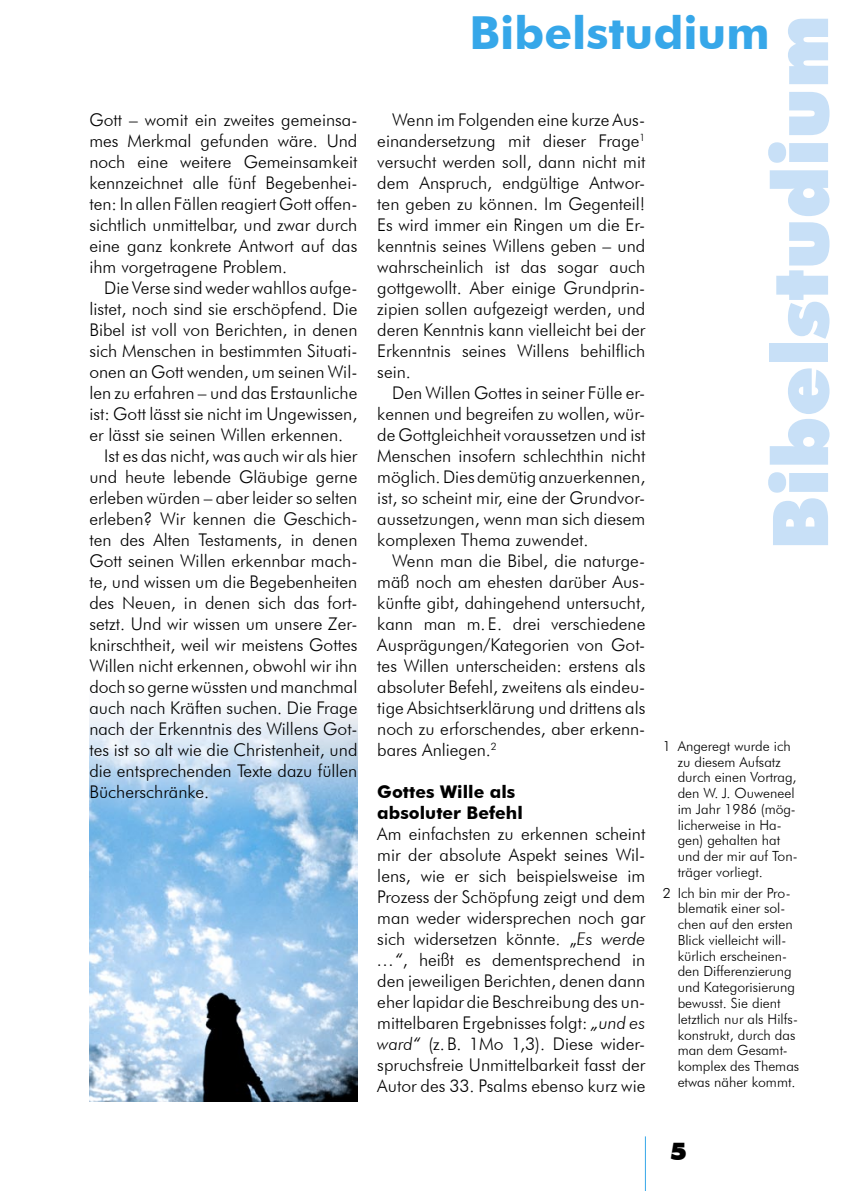
<style>
.page{position:relative;width:844px;height:1191px;background:#fff}
.page>*{position:absolute;margin:0;border:0;box-sizing:border-box;transform-origin:0 0}
.t1{font:900 77px "Futura BT";color:#c8e0f7}
.t2{font:700 45.5px "Futura BT";color:#36a7e9}
.t3{font:900 24.5px "Futura BT";color:#000}
.Fließtext{font:300 17.5px/21px "Futura BT";color:#000;text-align:justify}
.Fließtext_nach_Titel{font:300 17.5px/21px "Futura BT";color:#000;text-align:justify}
.Untertitel{font:700 17.5px/21px "Futura BT";color:#000}
.Fußnote{font:300 14px/15.8px "Futura BT";color:#000}
.s1{font-style:italic}
</style>
<div class="page">
<hr style="left:644px;top:1136px;width:1px;height:55px;background:#36a7e9">
<img style="left:90px;top:705px;width:267px;height:396px">
<p class="Fließtext" style="left:89px;top:109px;width:269px">Gott – womit ein zweites gemeinsa&shy;mes Merkmal gefunden wäre. Und noch eine weitere Gemeinsamkeit kennzeichnet alle fünf Begebenhei&shy;ten: In allen Fällen reagiert Gott offen&shy;sichtlich unmittelbar, und zwar durch eine ganz konkrete Antwort auf das ihm vorgetragene Problem.</p>
<p class="Fließtext" style="left:89px;top:277px;width:269px;text-indent:15px">Die Verse sind weder wahllos aufge&shy;listet, noch sind sie erschöpfend. Die Bibel ist voll von Berichten, in denen sich Menschen in bestimmten Situati&shy;onen an Gott wenden, um seinen Wil&shy;len zu erfahren – und das Erstaunliche ist: Gott lässt sie nicht im Ungewissen, er lässt sie seinen Willen erkennen.</p>
<p class="Fließtext" style="left:89px;top:445px;width:269px;text-indent:15px">Ist es das nicht, was auch wir als hier und heute lebende Gläubige gerne erleben würden – aber leider so selten erleben? Wir kennen die Geschich&shy;ten des Alten Testaments, in denen Gott seinen Willen erkennbar mach&shy;te, und wissen um die Begebenheiten des Neuen, in denen sich das fort&shy;setzt. Und wir wissen um unsere Zer&shy;knirschtheit, weil wir meistens Gottes Willen nicht erkennen, obwohl wir ihn doch so gerne wüssten und manchmal auch nach Kräften suchen. Die Frage nach der Erkenntnis des Willens Got&shy;tes ist so alt wie die Christenheit, und die entsprechenden Texte dazu füllen Bücherschränke.</p>
<h2 class="t2" style="left:469px;top:6px;width:301px">Bibelstudium</h2>
<h1 class="t1" style="left:753px;top:550px;width:537px;rotate:-90deg">Bibelstudium</h1>
<p class="Fließtext" style="left:377px;top:109px;width:269px;text-indent:15px">Wenn im Folgenden eine kurze Aus&shy;einandersetzung mit dieser Frage<sup>1 </sup>versucht werden soll, dann nicht mit dem Anspruch, endgültige Antwor&shy;ten geben zu können. Im Gegenteil!<br>Es wird immer ein Ringen um die Er&shy;kenntnis seines Willens geben – und wahrscheinlich ist das sogar auch gottgewollt. Aber einige Grundprin&shy;zipien sollen aufgezeigt werden, und deren Kenntnis kann vielleicht bei der Erkenntnis seines Willens behilflich sein.</p>
<p class="Fließtext" style="left:377px;top:382px;width:269px;text-indent:15px">Den Willen Gottes in seiner Fülle er&shy;kennen und begreifen zu wollen, wür&shy;de Gottgleichheit voraussetzen und ist Menschen insofern schlechthin nicht möglich. Dies demütig anzuerkennen, ist, so scheint mir, eine der Grundvor&shy;aussetzungen, wenn man sich diesem komplexen Thema zuwendet.</p>
<p class="Fließtext" style="left:377px;top:550px;width:269px;text-indent:15px">Wenn man die Bibel, die naturge&shy;mäß noch am ehesten darüber Aus&shy;künfte gibt, dahingehend untersucht, kann man m. E. drei verschiedene Ausprägungen/Kategorien von Got&shy;tes Willen unterscheiden: erstens als absoluter Befehl, zweitens als eindeu&shy;tige Absichtserklärung und drittens als noch zu erforschendes, aber erkenn&shy;bares Anliegen.<sup>2</sup></p>
<p class="Untertitel" style="left:377px;top:781px;width:147px">Gottes Wille als absoluter Befehl</p>
<p class="Fließtext_nach_Titel" style="left:377px;top:823px;width:269px">Am einfachsten zu erkennen scheint mir der absolute Aspekt seines Wil&shy;lens, wie er sich beispielsweise im Prozess der Schöpfung zeigt und dem man weder widersprechen noch gar sich widersetzen könnte. „<span class="s1">Es werde …“</span>, heißt es dementsprechend in den jeweiligen Berichten, denen dann eher lapidar die Beschreibung des un&shy;mittelbaren Ergebnisses folgt: <span class="s1">„und es ward“</span> (z. B. 1Mo 1,3). Diese wider&shy;spruchsfreie Unmittelbarkeit fasst der Autor des 33. Psalms ebenso kurz wie</p>
<p class="Fußnote" style="left:677px;top:738px;width:121px;text-indent:-15px">1 Angeregt wurde ich zu diesem Aufsatz durch einen Vortrag, den W. J. Ouweneel im Jahr 1986 (mög&shy;licherweise in Ha&shy;gen) gehalten hat und der mir auf Ton&shy;träger vorliegt.</p>
<p class="Fußnote" style="left:677px;top:884px;width:123px;text-indent:-15px">2 Ich bin mir der Pro&shy;blematik einer sol&shy;chen auf den ersten<br>Blick vielleicht will&shy;kürlich erscheinen&shy;den Differenzierung und Kategorisierung bewusst. Sie dient letztlich nur als Hilfs&shy;konstrukt, durch das man dem Gesamt&shy;komplex des Themas etwas näher kommt.</p>
<h3 class="t3" style="left:670px;top:1136px;width:18px">5</h3>
</div>
